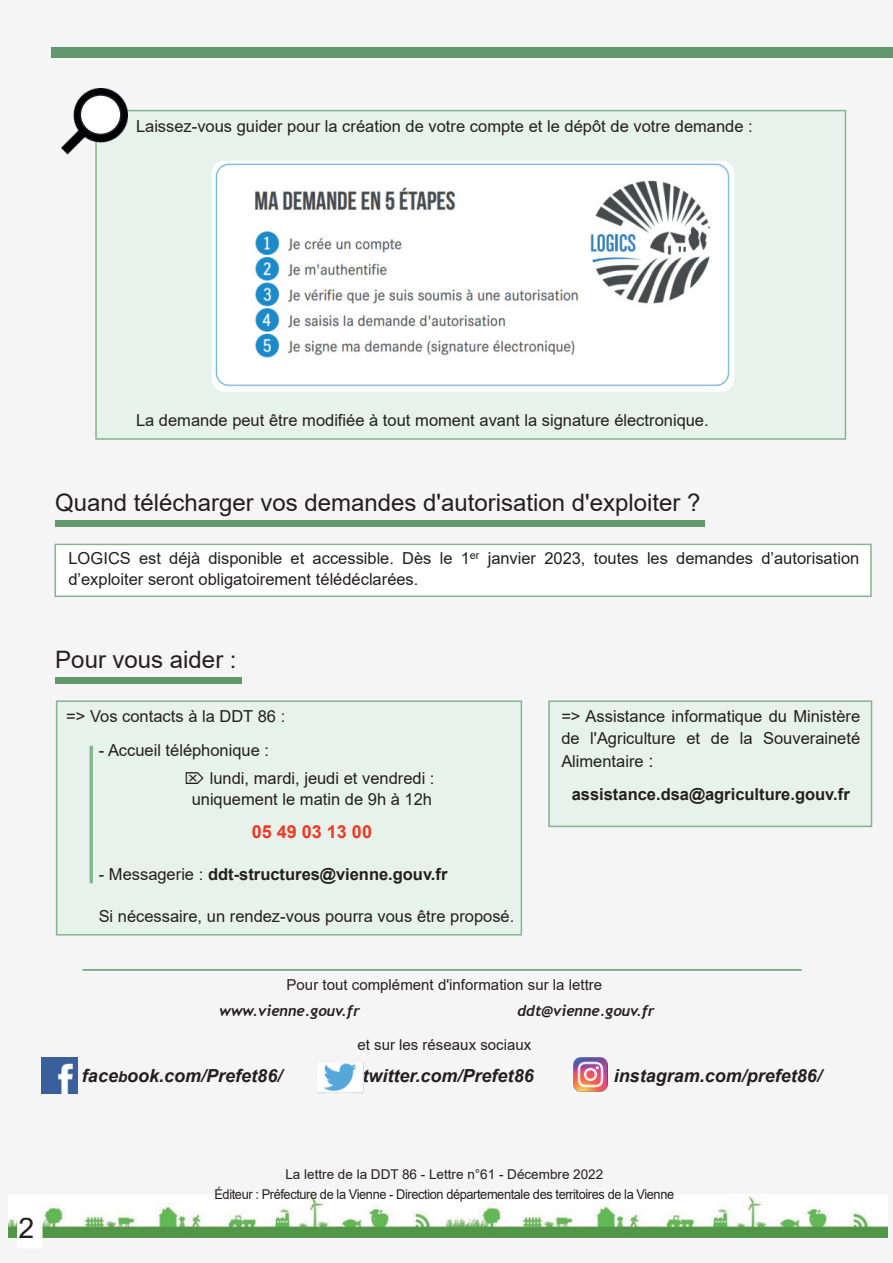
<style>
.page{position:relative;width:893px;height:1263px;background:#f5f5f6}
.page>*{position:absolute;margin:0;border:0;box-sizing:border-box;transform-origin:0 0}
.t1{font:28.5px "Arial";color:#231f20}
.t2{font:24px "Arial";color:#231f20}
.t3{font:italic 700 18px "Arial";color:#231f20}
.t4{font:700 18px "Arial";color:#ef3926}
.t5{font:16.5px/22.5px "Arial";color:#231f20}
.t6{font:700 16.5px "Arial";color:#231f20}
.t7{font:15px "Arial";letter-spacing:.005em;color:#231f20}
.t8{font:italic 700 15px "Trebuchet";color:#231f20}
.t9{font:13.5px/19.5px "Arial";letter-spacing:-.03em;color:#231f20;text-align:center}
.s1{font-weight:400}
.s2{font-size:18px}
.s3{font-size:15px}
</style>
<div class="page">
<div style="left:51px;top:47px;width:842px;height:11px;background:#62986b"></div>
<img style="left:9px;top:1196px;width:437px;height:42px">
<img style="left:446px;top:1196px;width:441px;height:42px">
<div style="left:18px;top:1217px;width:24px;height:30px;background:#fff"></div>
<div style="left:549px;top:701px;width:322px;height:125px;background:#e8f2ec"></div>
<div style="left:548px;top:700px;width:324px;height:127px;border:2px solid #83b68e"></div>
<div style="left:57px;top:701px;width:464px;height:234px;background:#e8f2ec"></div>
<div style="left:56px;top:700px;width:466px;height:235px;border:2px solid #83b68e"></div>
<div style="left:96px;top:111px;width:749px;height:328px;background:#e8f2ec"></div>
<div style="left:95px;top:110px;width:751px;height:330px;border:2px solid #83b68e"></div>
<img style="left:61px;top:88px;width:66px;height:66px">
<div style="left:80px;top:95px;width:41px;height:39px;background:#fff;border-radius:50%"></div>
<div style="left:80px;top:94px;width:42px;height:41px;border:2px solid #231f20;border-radius:50%"></div>
<img style="left:212px;top:161px;width:522px;height:230px;border-radius:13px">
<div style="left:55px;top:520px;width:649px;height:6px;background:#62986b"></div>
<div style="left:55px;top:544px;width:816px;height:52px;background:#fff"></div>
<div style="left:55px;top:544px;width:817px;height:53px;border:2px solid #83b68e"></div>
<div style="left:55px;top:677px;width:187px;height:7px;background:#62986b"></div>
<hr style="left:90px;top:746px;width:3px;height:137px;background:#83b68e">
<hr style="left:83px;top:969px;width:719px;height:2px;background:#62986b">
<img style="left:42px;top:1058px;width:35px;height:35px">
<img style="left:573px;top:1057px;width:34px;height:34px">
<img style="left:317px;top:1063px;width:46px;height:30px">
<p class="t5" style="left:136px;top:115px;width:618px">Laissez-vous guider pour la création de votre compte et le dépôt de votre demande :</p>
<p class="t5" style="left:136px;top:409px;width:574px">La demande peut être modifiée à tout moment avant la signature électronique.</p>
<h2 class="t2" style="left:55px;top:489px;width:647px">Quand télécharger vos demandes d'autorisation d'exploiter ?</h2>
<p class="t5" style="left:68px;top:547px;width:792px;line-height:21px">LOGICS est déjà disponible et accessible. Dès le 1<sup>er</sup> janvier 2023, toutes les demandes d’autorisation d’exploiter seront obligatoirement télédéclarées.</p>
<h2 class="t2" style="left:55px;top:646px;width:183px">Pour vous aider :</h2>
<p class="t5" style="left:66px;top:704px;width:220px">=&gt; Vos contacts à la DDT 86 :</p>
<p class="t5" style="left:210px;top:736px;width:226px;line-height:28.5px;text-indent:-111px">- Accueil téléphonique :<br>lundi, mardi, jeudi et vendredi :</p>
<p class="t5" style="left:192px;top:788px;width:242px">uniquement le matin de 9h à 12h</p>
<p class="t4" style="left:252px;top:822px;width:122px">05 49 03 13 00</p>
<p class="t6" style="left:99px;top:865px;width:350px"><span class="s1">- Messagerie :</span> ddt-structures@vienne.gouv.fr</p>
<p class="t5" style="left:99px;top:905px;width:417px">Si nécessaire, un rendez-vous pourra vous être proposé.</p>
<p class="t5" style="left:561px;top:705px;width:300px;text-align:justify">=&gt; Assistance informatique du Ministère de l'Agriculture et de la Souveraineté Alimentaire <span class="s2">:</span></p>
<p class="t6" style="left:572px;top:785px;width:280px">assistance.dsa@agriculture.gouv.fr</p>
<p class="t7" style="left:286px;top:977px;width:317px">Pour tout complément d'information sur la lettre</p>
<p class="t8" style="left:219px;top:1002px;width:142px">www.vienne.gouv.fr</p>
<p class="t8" style="left:517px;top:1002px;width:139px">ddt@vienne.gouv.fr</p>
<p class="t7" style="left:357px;top:1037px;width:175px">et sur les réseaux sociaux</p>
<p class="t3" style="left:82px;top:1066px;width:202px">face<span class="s3">b</span>ook.com/Prefet86/</p>
<p class="t3" style="left:363px;top:1066px;width:173px">twitter.com/Prefet86</p>
<p class="t3" style="left:614px;top:1066px;width:210px">instagram.com/prefet86/</p>
<h1 class="t1" style="left:19px;top:1212px;width:17px">2</h1>
<p class="t9" style="left:214px;top:1165px;width:461px">La lettre de la DDT 86 - Lettre n°61 - Décembre 2022<br>Éditeur : Préfecture de la Vienne - Direction départementale des territoires de la Vienne</p>
</div>
